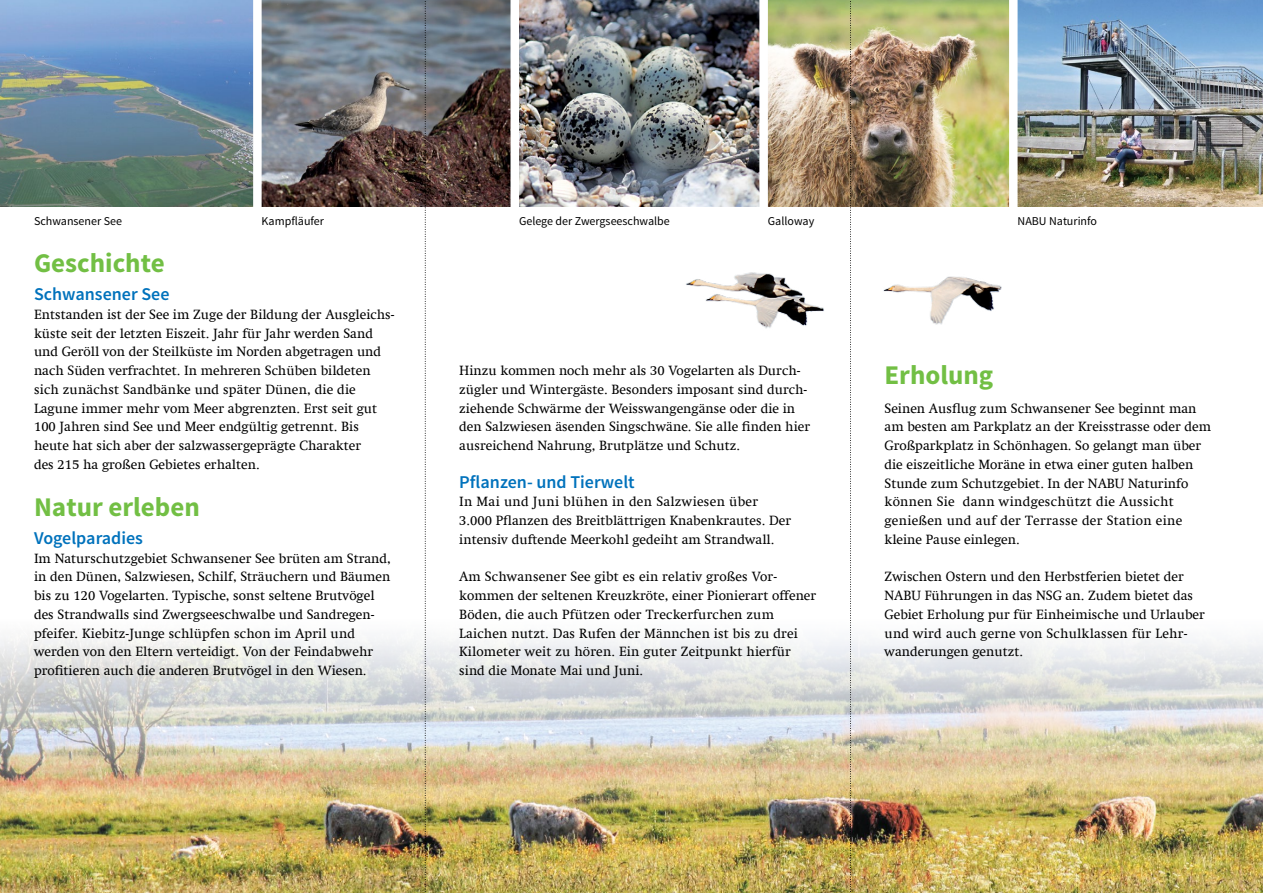
<style>
.page{position:relative;width:1263px;height:893px;background:#fff}
.page>*{position:absolute;margin:0;border:0;box-sizing:border-box;transform-origin:0 0}
._02_-_H2_Überschrift{font:700 27px "Source Sans Pro";color:#72bf44}
._03_-_H3_Zwischenübe{font:600 18px "Source Sans Pro";color:#0072bc}
._07_-_P_Fließtext{font:13.5px/18.8px "Swift Com";color:#000}
._08_-_P_Bilduntersch{font:12px "Source Sans Pro";color:#000}
</style>
<div class="page">
<img style="left:0;top:618px;width:1263px;height:275px">
<img style="left:0;top:0;width:253px;height:206px">
<img style="left:262px;top:0;width:248px;height:206px">
<img style="left:519px;top:0;width:240px;height:206px">
<img style="left:768px;top:0;width:241px;height:206px">
<img style="left:1017px;top:0;width:246px;height:206px">
<img style="left:883px;top:276px;width:119px;height:49px">
<img style="left:686px;top:272px;width:138px;height:57px">
<svg style="left:425px;top:0;width:1px;height:893px"></svg>
<svg style="left:850px;top:0;width:1px;height:893px"></svg>
<p class="_08_-_P_Bilduntersch" style="left:34px;top:214px;width:90px">Schwansener See</p>
<p class="_08_-_P_Bilduntersch" style="left:262px;top:214px;width:64px">Kampfläufer</p>
<p class="_08_-_P_Bilduntersch" style="left:519px;top:214px;width:152px">Gelege der Zwergseeschwalbe</p>
<p class="_08_-_P_Bilduntersch" style="left:768px;top:214px;width:48px">Galloway</p>
<p class="_08_-_P_Bilduntersch" style="left:1017px;top:214px;width:81px">NABU Naturinfo</p>
<h2 class="_02_-_H2_Überschrift" style="left:34px;top:246px;width:132px">Geschichte</h2>
<p class="_03_-_H3_Zwischenübe" style="left:34px;top:283px;width:137px">Schwansener See</p>
<p class="_07_-_P_Fließtext" style="left:34px;top:305px;width:361px">Entstanden ist der See im Zuge der Bildung der Ausgleichs&shy;küste seit der letzten Eiszeit. Jahr für Jahr werden Sand und Geröll von der Steilküste im Norden abgetragen und nach Süden verfrachtet. In mehreren Schüben bildeten sich zunächst Sandbänke und später Dünen, die die Lagune immer mehr vom Meer abgrenzten. Erst seit gut 100 Jahren sind See und Meer endgültig getrennt. Bis heute hat sich aber der salzwassergeprägte Charakter<br>des 215 ha großen Gebietes erhalten.</p>
<h2 class="_02_-_H2_Überschrift" style="left:34px;top:489px;width:167px">Natur erleben</h2>
<p class="_03_-_H3_Zwischenübe" style="left:34px;top:526px;width:111px">Vogelparadies</p>
<p class="_07_-_P_Fließtext" style="left:34px;top:549px;width:358px">Im Naturschutzgebiet Schwansener See brüten am Strand, in den Dünen, Salzwiesen, Schilf, Sträuchern und Bäumen bis zu 120 Vogelarten. Typische, sonst seltene Brutvögel des Strandwalls sind Zwergseeschwalbe und Sandregen&shy;pfeifer. Kiebitz-Junge schlüpfen schon im April und werden von den Eltern verteidigt. Von der Feindabwehr profitieren auch die anderen Brutvögel in den Wiesen.</p>
<p class="_07_-_P_Fließtext" style="left:459px;top:361px;width:352px">Hinzu kommen noch mehr als 30 Vogelarten als Durch&shy;zügler und Wintergäste. Besonders imposant sind durch&shy;ziehende Schwärme der Weisswangengänse oder die in den Salzwiesen äsenden Singschwäne. Sie alle finden hier ausreichend Nahrung, Brutplätze und Schutz.</p>
<p class="_03_-_H3_Zwischenübe" style="left:459px;top:470px;width:177px">Pflanzen- und Tierwelt</p>
<p class="_07_-_P_Fließtext" style="left:459px;top:492px;width:333px">In Mai und Juni blühen in den Salzwiesen über<br>3.000 Pflanzen des Breitblättrigen Knabenkrautes. Der intensiv duftende Meerkohl gedeiht am Strandwall.</p>
<p class="_07_-_P_Fließtext" style="left:459px;top:567px;width:359px">Am Schwansener See gibt es ein relativ großes Vor&shy;kommen der seltenen Kreuzkröte, einer Pionierart offener Böden, die auch Pfützen oder Treckerfurchen zum Laichen nutzt. Das Rufen der Männchen ist bis zu drei Kilometer weit zu hören. Ein guter Zeitpunkt hierfür sind die Monate Mai und Juni.</p>
<h2 class="_02_-_H2_Überschrift" style="left:884px;top:358px;width:110px">Erholung</h2>
<p class="_07_-_P_Fließtext" style="left:884px;top:399px;width:328px">Seinen Ausflug zum Schwansener See beginnt man am besten am Parkplatz an der Kreisstrasse oder dem Großparkplatz in Schönhagen. So gelangt man über die eiszeitliche Moräne in etwa einer guten halben Stunde zum Schutzgebiet. In der NABU Naturinfo können Sie dann windgeschützt die Aussicht genießen und auf der Terrasse der Station eine kleine Pause einlegen.</p>
<p class="_07_-_P_Fließtext" style="left:884px;top:567px;width:322px">Zwischen Ostern und den Herbstferien bietet der NABU Führungen in das NSG an. Zudem bietet das Gebiet Erholung pur für Einheimische und Urlauber und wird auch gerne von Schulklassen für Lehr&shy;wanderungen genutzt.</p>
</div>
